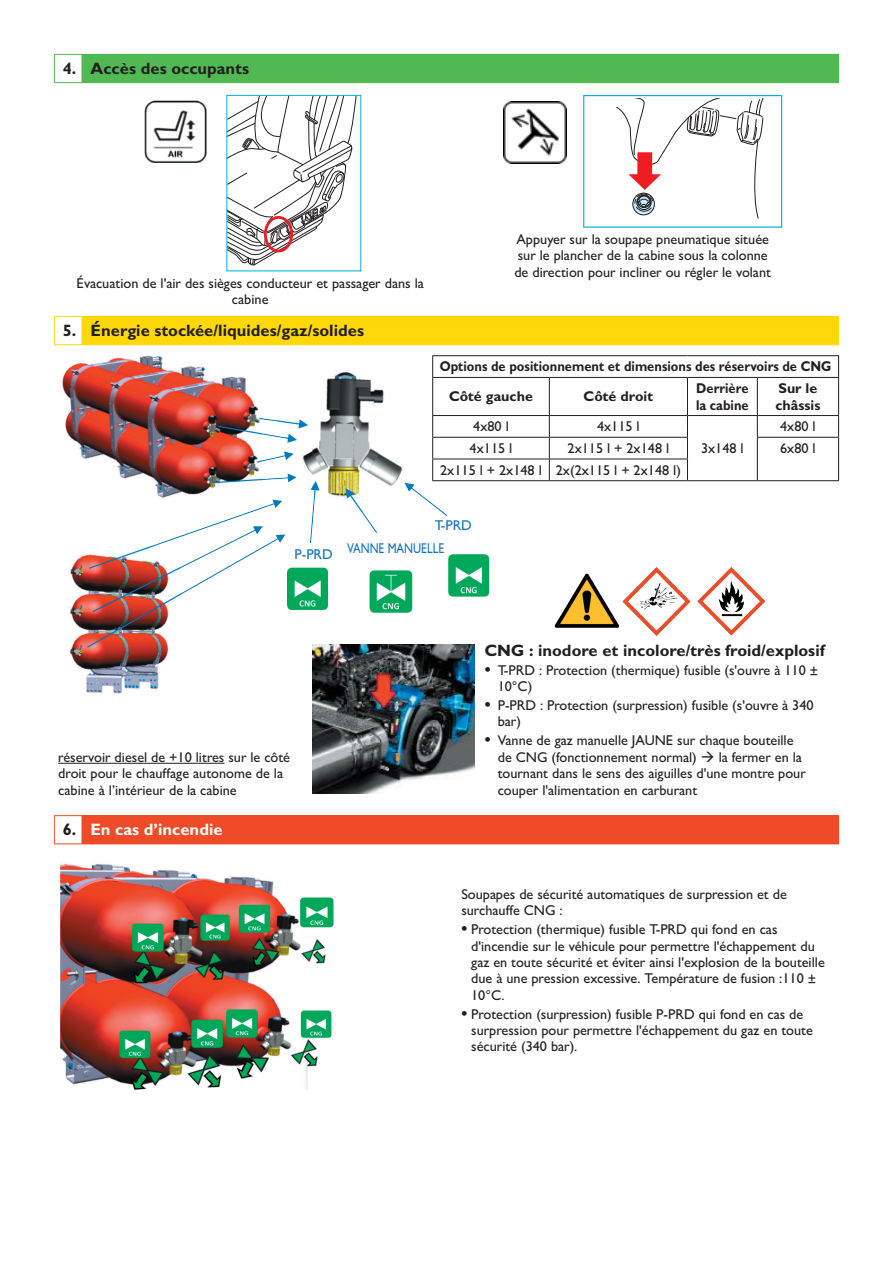
<style>
.page{position:relative;width:893px;height:1263px;background:#fff}
.page>*{position:absolute;margin:0;border:0;box-sizing:border-box;transform-origin:0 0}
.t1{font:700 16.5px "Gill Sans MT Pro";color:#231f20}
.t2{font:700 16.5px "Gill Sans MT Pro";color:#fff}
.t3{font:500 14.25px/16.4px "Gill Sans MT Pro";color:#231f20}
.t4{font:700 14.25px/29.8px "Gill Sans MT Pro";color:#231f20;scale:.9 1}
.t5{font:500 14.25px/23.2px "Gill Sans MT Pro";color:#1374bb}
.t6{font:700 14.25px/16.4px "Gill Sans MT Pro";color:#231f20}
.s1{color:#231f20}
.s2{font-weight:700;font-size:16.5px}
</style>
<div class="page">
<div style="left:82px;top:54px;width:757px;height:29px;background:#51b954"></div>
<svg style="left:54px;top:54px;width:28px;height:29px"></svg>
<svg style="left:228px;top:97px;width:128px;height:168px"></svg>
<div style="left:264px;top:216px;width:29px;height:36px;border:3px solid #ee1d23;border-radius:50%"></div>
<img style="left:144px;top:100px;width:63px;height:63px">
<svg style="left:583px;top:95px;width:199px;height:133px"></svg>
<img style="left:503px;top:101px;width:64px;height:62px">
<div style="left:82px;top:316px;width:757px;height:29px;background:#ffd80a"></div>
<svg style="left:54px;top:316px;width:28px;height:29px"></svg>
<hr style="left:432px;top:355px;width:117px;height:1px;background:#231f20">
<hr style="left:549px;top:355px;width:138px;height:1px;background:#231f20">
<hr style="left:687px;top:355px;width:70px;height:1px;background:#231f20">
<hr style="left:757px;top:355px;width:82px;height:1px;background:#231f20">
<svg style="left:838px;top:356px;width:1px;height:21px"></svg>
<hr style="left:432px;top:377px;width:117px;height:1px;background:#231f20">
<hr style="left:549px;top:377px;width:138px;height:1px;background:#231f20">
<hr style="left:549px;top:378px;width:1px;height:37px;background:#231f20">
<hr style="left:687px;top:377px;width:70px;height:1px;background:#231f20">
<hr style="left:687px;top:378px;width:1px;height:37px;background:#231f20">
<hr style="left:757px;top:377px;width:82px;height:1px;background:#231f20">
<hr style="left:757px;top:378px;width:1px;height:37px;background:#231f20">
<hr style="left:838px;top:378px;width:1px;height:37px;background:#231f20">
<hr style="left:432px;top:415px;width:117px;height:1px;background:#231f20">
<hr style="left:549px;top:415px;width:138px;height:1px;background:#231f20">
<hr style="left:687px;top:415px;width:70px;height:1px;background:#231f20">
<hr style="left:687px;top:480px;width:70px;height:1px;background:#231f20">
<hr style="left:757px;top:415px;width:82px;height:1px;background:#231f20">
<hr style="left:432px;top:437px;width:117px;height:1px;background:#231f20">
<hr style="left:549px;top:437px;width:139px;height:1px;background:#231f20">
<hr style="left:757px;top:437px;width:82px;height:1px;background:#231f20">
<svg style="left:757px;top:416px;width:1px;height:64px"></svg>
<svg style="left:838px;top:416px;width:1px;height:64px"></svg>
<hr style="left:757px;top:480px;width:82px;height:1px;background:#231f20">
<hr style="left:432px;top:459px;width:117px;height:1px;background:#231f20">
<hr style="left:549px;top:459px;width:139px;height:1px;background:#231f20">
<svg style="left:549px;top:416px;width:1px;height:64px"></svg>
<svg style="left:687px;top:416px;width:1px;height:64px"></svg>
<hr style="left:432px;top:480px;width:117px;height:1px;background:#231f20">
<hr style="left:549px;top:480px;width:138px;height:1px;background:#231f20">
<img style="left:697px;top:567px;width:69px;height:69px">
<img style="left:622px;top:567px;width:69px;height:69px">
<img style="left:554px;top:574px;width:65px;height:54px">
<hr style="left:58px;top:763px;width:166px;height:1px;background:#231f20">
<img style="left:312px;top:704px;width:162px;height:89px">
<div style="left:82px;top:816px;width:757px;height:28px;background:#f04b27"></div>
<hr style="left:82px;top:815px;width:757px;height:1px;background:#f04b27">
<svg style="left:54px;top:815px;width:28px;height:29px"></svg>
<img style="left:60px;top:863px;width:274px;height:227px">
<img style="left:62px;top:355px;width:431px;height:349px">
<p class="t1" style="left:63px;top:58px;width:188px">4. Accès des occupants</p>
<p class="t3" style="left:77px;top:275px;width:349px;text-align:center">Évacuation de l'air des sièges conducteur et passager dans la cabine</p>
<p class="t1" style="left:63px;top:320px;width:303px">5. Énergie stockée/liquides/gaz/solides</p>
<p class="t3" style="left:514px;top:231px;width:258px">Appuyer sur la soupape pneumatique située sur le plancher de la cabine sous la colonne de direction pour incliner ou régler le volant</p>
<p class="t4" style="left:449px;top:351px;width:427px;text-indent:-9px">Options de positionnement et dimensions des réservoirs de CNG<br>Côté gauche</p>
<p class="t6" style="left:584px;top:388px;width:71px">Côté droit</p>
<p class="t4" style="left:696px;top:380px;width:60px;line-height:16.4px">Derrière la cabine</p>
<p class="t6" style="left:775px;top:380px;width:47px">Sur le châssis</p>
<p class="t3" style="left:473px;top:418px;width:37px">4x80 l</p>
<p class="t3" style="left:597px;top:418px;width:44px">4x115 l</p>
<p class="t3" style="left:780px;top:418px;width:37px">4x80 l</p>
<p class="t3" style="left:470px;top:440px;width:44px">4x115 l</p>
<p class="t3" style="left:568px;top:440px;width:103px">2x115 l + 2x148 l</p>
<p class="t3" style="left:780px;top:440px;width:37px">6x80 l</p>
<p class="t3" style="left:440px;top:462px;width:242px">2x115 l + 2x148 l 2x(2x115 l + 2x148 l)</p>
<p class="t3" style="left:701px;top:440px;width:44px">3x148 l</p>
<p class="t5" style="left:294px;top:542px;width:40px">P-PRD</p>
<p class="t5" style="left:347px;top:513px;width:126px;text-indent:87px">T-PRD<br>VANNE MANUELLE</p>
<p class="t3" style="left:58px;top:749px;width:233px">réservoir diesel de +10 litres sur le côté droit pour le chauffage autonome de la cabine à l’intérieur de la cabine</p>
<p class="t2" style="left:63px;top:820px;width:161px"><span class="s1">6.</span> En cas d’incendie</p>
<p class="t1" style="left:485px;top:640px;width:341px">CNG : inodore et incolore/très froid/explosif</p>
<p class="t3" style="left:498px;top:662px;width:322px;text-indent:-13px"><span class="s2">•</span> T-PRD : Protection (thermique) fusible (s'ouvre à 110 ±<br>10°C)</p>
<p class="t3" style="left:498px;top:697px;width:317px;text-indent:-13px"><span class="s2">•</span> P-PRD : Protection (surpression) fusible (s'ouvre à 340 bar)</p>
<p class="t3" style="left:498px;top:732px;width:310px;text-indent:-13px"><span class="s2">•</span> Vanne de gaz manuelle JAUNE sur chaque bouteille de CNG (fonctionnement normal) → la fermer en la tournant dans le sens des aiguilles d'une montre pour couper l'alimentation en carburant</p>
<p class="t3" style="left:461px;top:886px;width:327px">Soupapes de sécurité automatiques de surpression et de surchauffe CNG :</p>
<p class="t3" style="left:471px;top:921px;width:355px;text-indent:-10px"><span class="s2">•</span> Protection (thermique) fusible T-PRD qui fond en cas d'incendie sur le véhicule pour permettre l'échappement du gaz en toute sécurité et éviter ainsi l'explosion de la bouteille due à une pression excessive. Température de fusion :110 ± 10°C.</p>
<p class="t3" style="left:471px;top:1005px;width:343px;text-indent:-10px"><span class="s2">•</span> Protection (surpression) fusible P-PRD qui fond en cas de surpression pour permettre l'échappement du gaz en toute sécurité (340 bar).</p>
</div>
